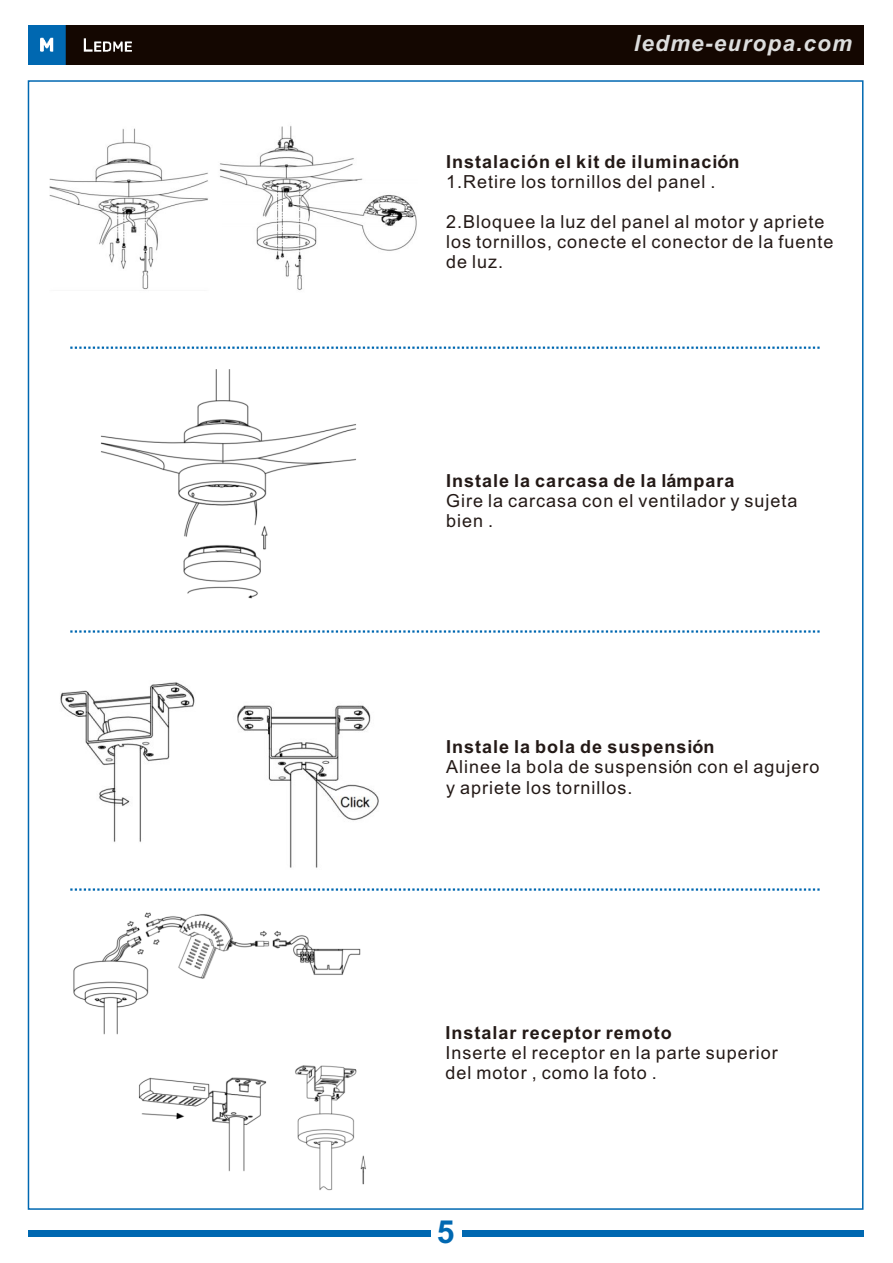
<style>
.page{position:relative;width:893px;height:1263px;background:#fff}
.page>*{position:absolute;margin:0;border:0;box-sizing:border-box;transform-origin:0 0}
.t1{font:700 31.8px "Arial";color:#0068b1}
.t2{font:italic 700 22.5px "Arial";letter-spacing:.055em;color:#dcdddd}
.t3{font:18px/20.1px "Arial";letter-spacing:.055em;color:#231916}
.t4{font:700 18px "Arial";letter-spacing:.055em;color:#231916}
</style>
<div class="page">
<div style="left:28px;top:25px;width:836px;height:40px;background:#140701"></div>
<img style="left:28px;top:25px;width:104px;height:40px">
<div style="left:28px;top:1231px;width:836px;height:6px;background:#0068b1"></div>
<div style="left:431px;top:1220px;width:30px;height:32px;background:#fff"></div>
<svg style="left:70px;top:630px;width:750px;height:3px"></svg>
<img style="left:60px;top:682px;width:319px;height:186px">
<img style="left:73px;top:912px;width:293px;height:279px">
<svg style="left:70px;top:888px;width:750px;height:3px"></svg>
<img style="left:49px;top:125px;width:368px;height:165px">
<svg style="left:70px;top:347px;width:750px;height:2px"></svg>
<img style="left:101px;top:369px;width:255px;height:229px">
<p class="t2" style="left:634px;top:35px;width:220px">ledme-europa.com</p>
<p class="t4" style="left:446px;top:155px;width:295px">Instalación el kit de iluminación</p>
<p class="t3" style="left:446px;top:173px;width:271px">1.Retire los tornillos del panel .</p>
<p class="t3" style="left:446px;top:213px;width:389px">2.Bloquee la luz del panel al motor y apriete los tornillos, conecte el conector de la fuente de luz.</p>
<p class="t4" style="left:446px;top:474px;width:290px">Instale la carcasa de la lámpara</p>
<p class="t3" style="left:446px;top:492px;width:353px">Gire la carcasa con el ventilador y sujeta bien .</p>
<p class="t4" style="left:446px;top:740px;width:270px">Instale la bola de suspensión</p>
<p class="t3" style="left:446px;top:759px;width:375px">Alinee la bola de suspensión con el agujero y apriete los tornillos.</p>
<p class="t4" style="left:446px;top:1026px;width:228px">Instalar receptor remoto</p>
<p class="t3" style="left:446px;top:1044px;width:334px">Inserte el receptor en la parte superior del motor , como la foto .</p>
<h1 class="t1" style="left:437px;top:1220px;width:19px">5</h1>
</div>
